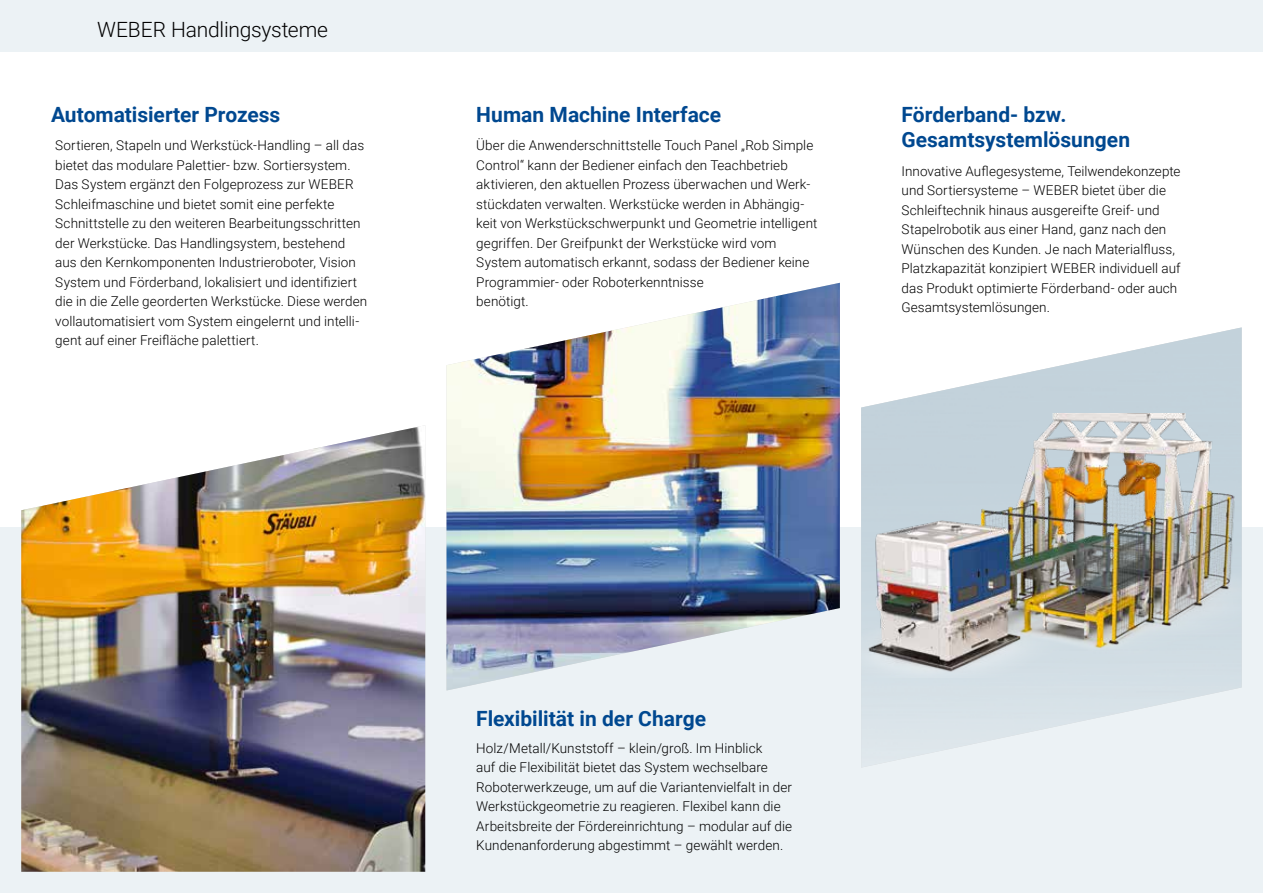
<style>
.page{position:relative;width:1263px;height:893px;background:#fff}
.page>*{position:absolute;margin:0;border:0;box-sizing:border-box;transform-origin:0 0}
.t1{font:700 21px/25.2px "Roboto";color:#004890}
.t2{font:300 21px "Roboto";letter-spacing:-.005em;color:#000}
.t3{font:300 13.5px/19.5px "Roboto";letter-spacing:.005em;color:#000}
</style>
<div class="page">
<div style="left:0;top:527px;width:1263px;height:366px;background:#ecf2f5"></div>
<div style="left:0;top:0;width:1263px;height:51px;background:#ecf2f5"></div>
<img style="left:861px;top:327px;width:381px;height:441px">
<img style="left:446px;top:283px;width:394px;height:407px">
<img style="left:861px;top:414px;width:381px;height:264px">
<img style="left:21px;top:425px;width:404px;height:447px">
<h1 class="t2" style="left:97px;top:15px;width:232px">WEBER Handlingsysteme</h1>
<h1 class="t1" style="left:51px;top:101px;width:231px">Automatisierter Prozess</h1>
<h1 class="t1" style="left:476px;top:101px;width:246px">Human Machine Interface</h1>
<h1 class="t1" style="left:901px;top:101px;width:230px">Förderband- bzw.<br>Gesamtsystemlösungen</h1>
<p class="t3" style="left:55px;top:135px;width:313px">Sortieren, Stapeln und Werkstück-Handling – all das bietet das modulare Palettier- bzw. Sortiersystem.<br>Das System ergänzt den Folgeprozess zur WEBER Schleifmaschine und bietet somit eine perfekte Schnittstelle zu den weiteren Bearbeitungsschritten der Werkstücke. Das Handlingsystem, bestehend aus den Kernkomponenten Industrieroboter, Vision System und Förderband, lokalisiert und identifiziert die in die Zelle georderten Werkstücke. Diese werden vollautomatisiert vom System eingelernt und intelli&shy;gent auf einer Freifläche palettiert.</p>
<p class="t3" style="left:476px;top:135px;width:343px">Über die Anwenderschnittstelle Touch Panel „Rob Simple Control“ kann der Bediener einfach den Teachbetrieb aktivieren, den aktuellen Prozess überwachen und Werk&shy;stückdaten verwalten. Werkstücke werden in Abhängig&shy;keit von Werkstückschwerpunkt und Geometrie intelligent gegriffen. Der Greifpunkt der Werkstücke wird vom System automatisch erkannt, sodass der Bediener keine Programmier- oder Roboterkenntnisse<br>benötigt.</p>
<p class="t3" style="left:901px;top:161px;width:281px">Innovative Auflegesysteme, Teilwendekonzepte und Sortiersysteme – WEBER bietet über die Schleiftechnik hinaus ausgereifte Greif- und Stapelrobotik aus einer Hand, ganz nach den Wünschen des Kunden. Je nach Materialfluss, Platzkapazität konzipiert WEBER individuell auf das Produkt optimierte Förderband- oder auch Gesamtsystemlösungen.</p>
<h1 class="t1" style="left:476px;top:705px;width:231px">Flexibilität in der Charge</h1>
<p class="t3" style="left:476px;top:738px;width:317px">Holz/Metall/Kunststoff – klein/groß. Im Hinblick<br>auf die Flexibilität bietet das System wechselbare Roboterwerkzeuge, um auf die Variantenvielfalt in der Werkstückgeometrie zu reagieren. Flexibel kann die Arbeitsbreite der Fördereinrichtung – modular auf die Kundenanforderung abgestimmt – gewählt werden.</p>
</div>
